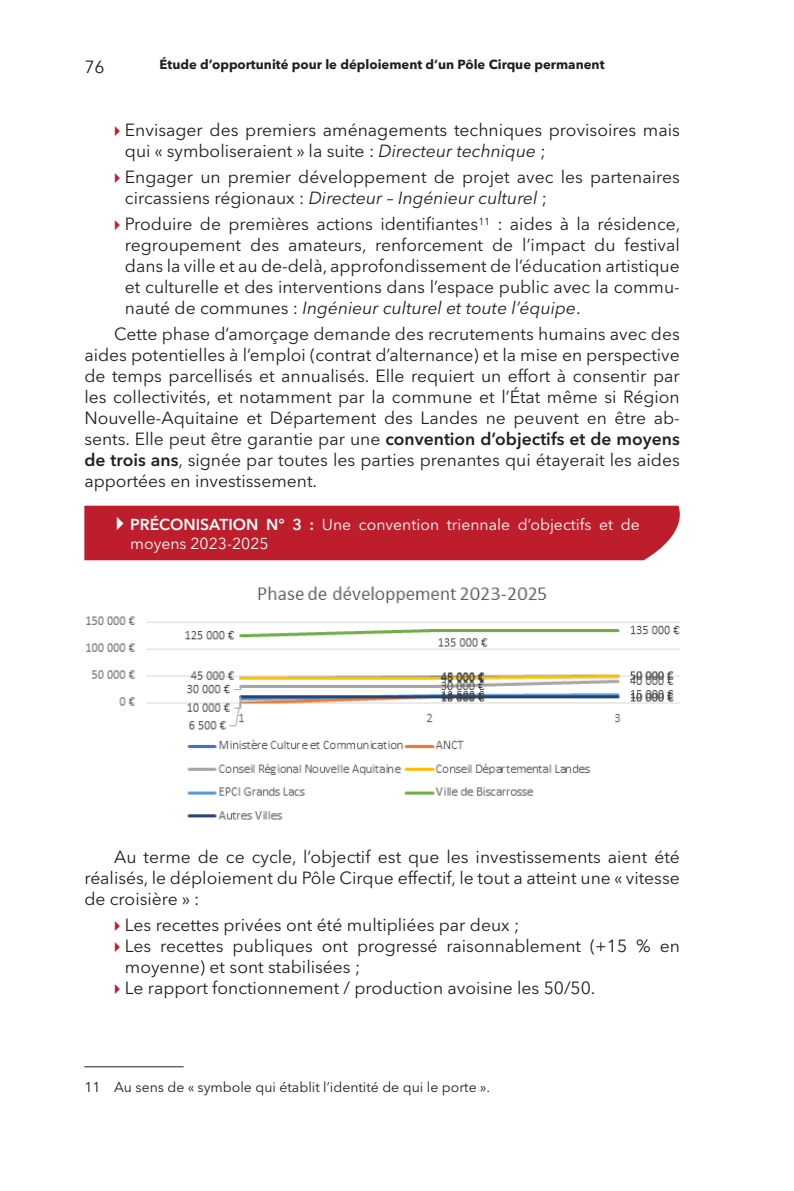
<style>
.page{position:relative;width:794px;height:1191px;background:#fff}
.page>*{position:absolute;margin:0;border:0;box-sizing:border-box;transform-origin:0 0}
.List_Paragraph{font:17.5px/21px "Avenir Next LT Pro";color:#231f20}
.corps_texte{font:15.75px/19.2px "Avenir Next LT Pro";color:#fff}
.texte_note{font:14px "Avenir Next LT Pro";color:#231f20}
.t1{font:700 13.12px "Avenir Next LT Pro";color:#231f20}
.s1{color:#be1d2c}
.s2{font-style:italic}
.s3{font-weight:600}
</style>
<div class="page">
<div style="left:84px;top:506px;width:596px;height:54px;background:#be1d2c"></div>
<img style="left:86px;top:586px;width:594px;height:233px">
<hr style="left:84px;top:1066px;width:100px;height:1px;background:#231f20">
<p class="List_Paragraph" style="left:84px;top:56px;width:22px">76</p>
<p class="t1" style="left:160px;top:57px;width:446px">Étude d’opportunité pour le déploiement d’un Pôle Cirque permanent</p>
<p class="List_Paragraph" style="left:125px;top:120px;width:556px;text-indent:-16px"><span class="s1">✔</span>Envisager des premiers aménagements techniques provisoires mais qui « symboliseraient » la suite : <span class="s2">Directeur technique</span> ;</p>
<p class="List_Paragraph" style="left:125px;top:167px;width:556px;text-indent:-16px"><span class="s1">✔</span>Engager un premier développement de projet avec les partenaires circassiens régionaux : <span class="s2">Directeur – Ingénieur culturel</span> ;</p>
<p class="List_Paragraph" style="left:125px;top:214px;width:557px;text-align:justify;text-indent:-16px"><span class="s1">✔</span>Produire de premières actions identifiantes<sup>11</sup> : aides à la résidence, regroupement des amateurs, renforcement de l’impact du festival dans la ville et au de-delà, approfondissement de l’éducation artistique et culturelle et des interventions dans l’espace public avec la commu&shy;nauté de communes : <span class="s2">Ingénieur culturel et toute l’équipe</span>.</p>
<p class="List_Paragraph" style="left:84px;top:324px;width:597px;text-align:justify;text-indent:30px">Cette phase d’amorçage demande des recrutements humains avec des aides potentielles à l’emploi (contrat d’alternance) et la mise en perspective de temps parcellisés et annualisés. Elle requiert un effort à consentir par les collectivités, et notamment par la commune et l’État même si Région Nouvelle-Aquitaine et Département des Landes ne peuvent en être ab&shy;sents. Elle peut être garantie par une <span class="s3">convention d’objectifs et de moyens de trois ans</span>, signée par toutes les parties prenantes qui étayerait les aides apportées en investissement.</p>
<p class="corps_texte" style="left:130px;top:514px;width:511px;text-indent:-21px">✔<span class="s3">PRÉCONISATION N° 3 :</span> Une convention triennale d’objectifs et de moyens 2023-2025</p>
<p class="List_Paragraph" style="left:84px;top:846px;width:597px;text-align:justify;text-indent:30px">Au terme de ce cycle, l’objectif est que les investissements aient été réalisés, le déploiement du Pôle Cirque effectif, le tout a atteint une « vitesse de croisière » :</p>
<p class="List_Paragraph" style="left:109px;top:914px;width:412px"><span class="s1">✔</span>Les recettes privées ont été multipliées par deux ;</p>
<p class="List_Paragraph" style="left:125px;top:935px;width:556px;text-indent:-16px"><span class="s1">✔</span>Les recettes publiques ont progressé raisonnablement (+15 % en moyenne) et sont stabilisées ;</p>
<p class="List_Paragraph" style="left:109px;top:977px;width:488px"><span class="s1">✔</span>Le rapport fonctionnement / production avoisine les 50/50.</p>
<p class="texte_note" style="left:84px;top:1078px;width:407px">11 Au sens de « symbole qui établit l’identité de qui le porte ».</p>
</div>
